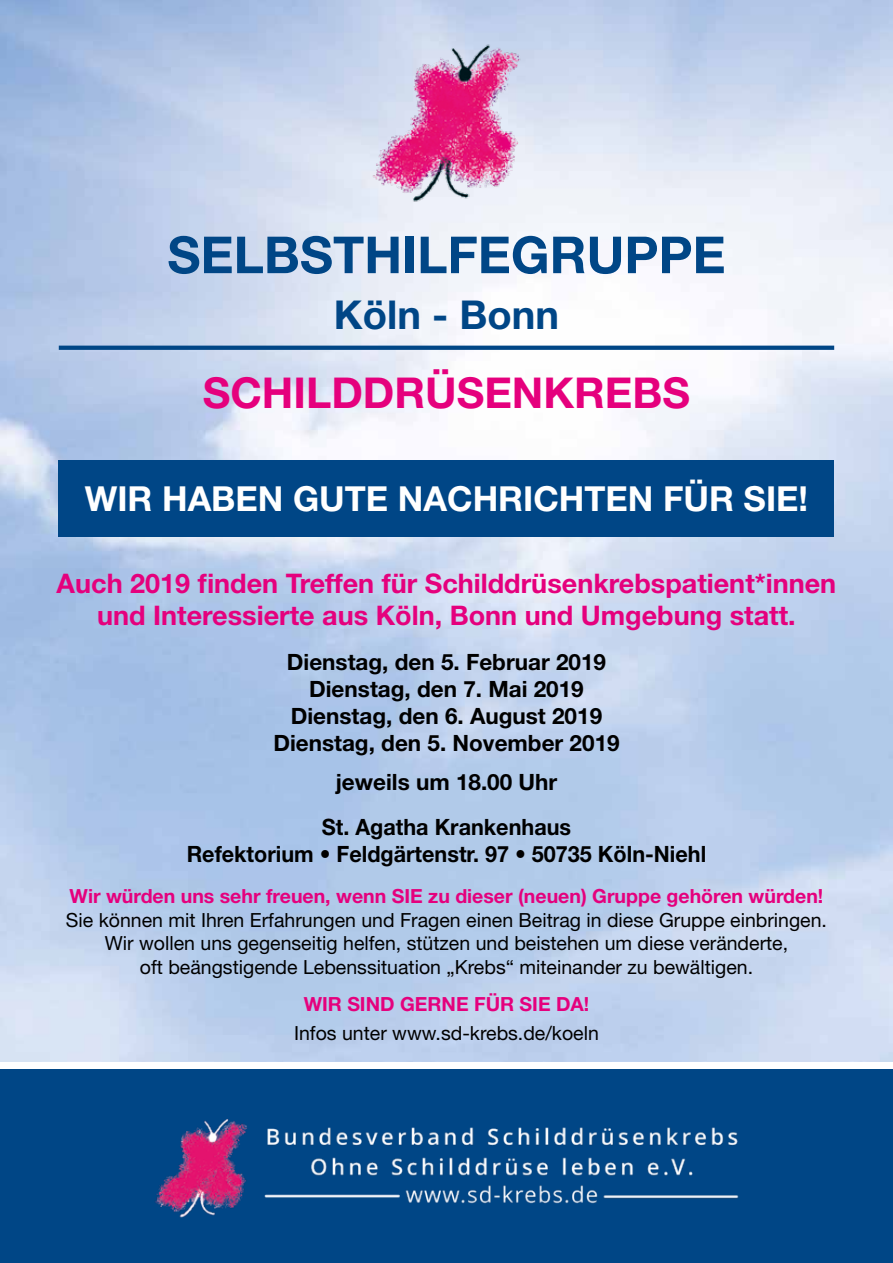
<style>
.page{position:relative;width:893px;height:1263px;background:#fff}
.page>*{position:absolute;margin:0;border:0;box-sizing:border-box;transform-origin:0 0}
.t1{font:700 51.15px "Helvetica Neue";color:#004686}
.t2{font:700 42.6px "Helvetica Neue";color:#e5007d}
.t3{font:700 39.9px "Helvetica Neue";color:#004686}
.t4{font:700 34.5px "Helvetica Neue";color:#fff}
.t5{font:700 27px/32.4px "Helvetica Neue";color:#e5007d;text-align:center}
.t6{font:700 22.5px/27px "Helvetica Neue";color:#000;text-align:center}
.t7{font:700 22.5px "Helvetica Neue";color:#000;scale:.96 1}
.t8{font:19.5px/23.4px "Helvetica Neue";color:#000;text-align:center}
.t9{font:700 19.5px "Helvetica Neue";color:#e5007d}
</style>
<div class="page">
<img style="left:0;top:0;width:893px;height:1061px">
<div style="left:59px;top:460px;width:775px;height:77px;background:#004686"></div>
<div style="left:0;top:1069px;width:893px;height:194px;background:#004686"></div>
<img style="left:109px;top:1054px;width:675px;height:164px">
<svg style="left:59px;top:346px;width:775px;height:4px;fill:#004686"></svg>
<img style="left:361px;top:37px;width:171px;height:170px">
<h1 class="t1" style="left:167px;top:223px;width:560px">SELBSTHILFEGRUPPE</h1>
<h3 class="t3" style="left:334px;top:290px;width:227px">Köln - Bonn</h3>
<h2 class="t2" style="left:203px;top:366px;width:489px">SCHILDDRÜSENKREBS</h2>
<h3 class="t4" style="left:85px;top:478px;width:725px">WIR HABEN GUTE NACHRICHTEN FÜR SIE!</h3>
<h3 class="t5" style="left:57px;top:566px;width:781px">Auch 2019 finden Treffen für Schilddrüsenkrebspatient*innen und Interessierte aus Köln, Bonn und Umgebung statt.</h3>
<p class="t6" style="left:273px;top:648px;width:348px">Dienstag, den 5. Februar 2019<br>Dienstag, den 7. Mai 2019<br>Dienstag, den 6. August 2019<br>Dienstag, den 5. November 2019</p>
<p class="t6" style="left:322px;top:759px;width:251px;line-height:45px">jeweils um 18.00 Uhr<br>St. Agatha Krankenhaus</p>
<p class="t7" style="left:187px;top:840px;width:543px">Refektorium • Feldgärtenstr. 97 • 50735 Köln-Niehl</p>
<p class="t9" style="left:70px;top:884px;width:755px">Wir würden uns sehr freuen, wenn SIE zu dieser (neuen) Gruppe gehören würden!</p>
<p class="t8" style="left:66px;top:908px;width:763px">Sie können mit Ihren Erfahrungen und Fragen einen Beitrag in diese Gruppe einbringen.<br>Wir wollen uns gegenseitig helfen, stützen und beistehen um diese veränderte,<br>oft beängstigende Lebenssituation „Krebs“ miteinander zu bewältigen.</p>
<p class="t9" style="left:304px;top:992px;width:287px">WIR SIND GERNE FÜR SIE DA!</p>
<p class="t8" style="left:294px;top:1021px;width:306px">Infos unter www.sd-krebs.de/koeln</p>
</div>
